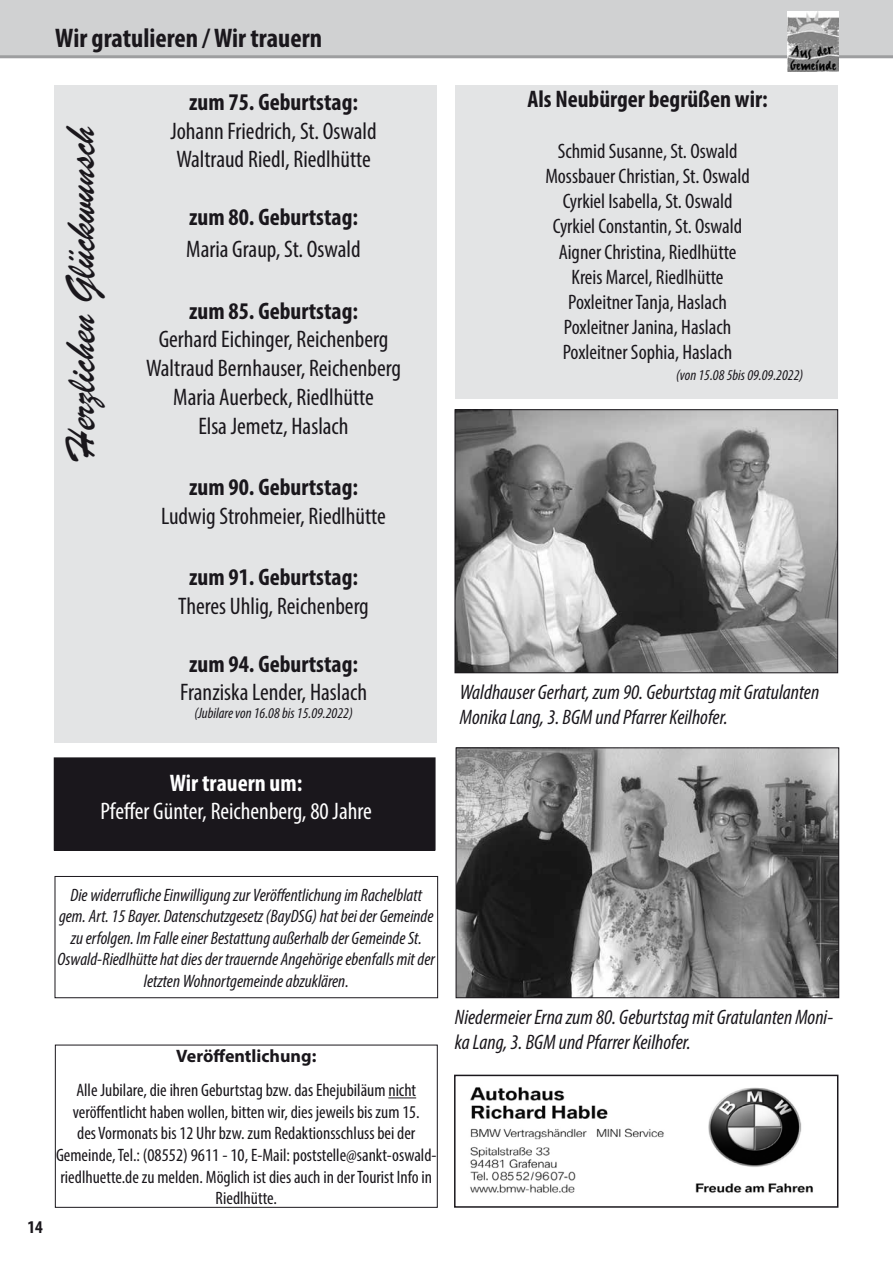
<style>
.page{position:relative;width:893px;height:1263px;background:#fff}
.page>*{position:absolute;margin:0;border:0;box-sizing:border-box;transform-origin:0 0}
.t1{font:43.5px "Brush Script";letter-spacing:-.01em;color:#1a171c}
.t2{font:700 condensed 27px "Myriad Pro";color:#1a171c}
.t3{font:condensed 24px/28.8px "Myriad Pro";color:#1a171c}
.t4{font:700 condensed 24px "Myriad Pro";color:#1a171c}
.t5{font:condensed 24px "Myriad Pro";color:#fff}
.t6{font:700 condensed 24px "Myriad Pro";color:#fff}
.t7{font:condensed 21px/25.2px "Myriad Pro";color:#1a171c;text-align:center}
.t8{font:italic condensed 21px/25.2px "Myriad Pro";color:#1a171c}
.t9{font:condensed 18px/21.6px "Myriad Pro";color:#1a171c;text-align:center}
.t10{font:italic condensed 18px/21.6px "Myriad Pro";color:#1a171c;text-align:center}
.t11{font:700 18px "Myriad Pro";color:#1a171c}
.t12{font:700 condensed 18px "Myriad Pro";color:#1a171c}
.t13{font:italic condensed 15px "Myriad Pro";color:#1a171c}
</style>
<div class="page">
<div style="left:0;top:0;width:893px;height:55px;background:#d0d1d2"></div>
<hr style="left:0;top:55px;width:893px;height:3px;background:#9d9ea0">
<div style="left:54px;top:758px;width:381px;height:92px;background:#1a171c"></div>
<div style="left:54px;top:757px;width:381px;height:93px;border:1px solid #1a171c"></div>
<div style="left:54px;top:85px;width:383px;height:658px;background:#e3e4e5"></div>
<img style="left:788px;top:12px;width:51px;height:60px">
<svg style="left:388px;top:1097px;width:28px;height:1px"></svg>
<div style="left:55px;top:1045px;width:383px;height:163px;border:1px solid #1a171c"></div>
<div style="left:455px;top:85px;width:383px;height:314px;background:#e3e4e5"></div>
<div style="left:55px;top:876px;width:383px;height:122px;border:1px solid #1a171c"></div>
<img style="left:457px;top:411px;width:379px;height:260px">
<div style="left:455px;top:409px;width:383px;height:264px;border:1px solid #1a171c"></div>
<img style="left:458px;top:749px;width:379px;height:247px">
<div style="left:456px;top:747px;width:383px;height:251px;border:1px solid #1a171c"></div>
<img style="left:470px;top:1087px;width:343px;height:106px">
<div style="left:454px;top:1075px;width:384px;height:133px;border:2px solid #1a171c"></div>
<h2 class="t2" style="left:55px;top:21px;width:268px">Wir gratulieren / Wir trauern</h2>
<h1 class="t1" style="left:54px;top:459px;width:335px;rotate:-90deg">Herzlichen Glückwunsch</h1>
<h3 class="t4" style="left:189px;top:87px;width:170px">zum 75. Geburtstag:</h3>
<h3 class="t3" style="left:170px;top:116px;width:208px">Johann Friedrich, St. Oswald<br>Waltraud Riedl, Riedlhütte</h3>
<h3 class="t4" style="left:189px;top:202px;width:170px">zum 80. Geburtstag:</h3>
<h3 class="t3" style="left:186px;top:235px;width:176px">Maria Graup, St. Oswald</h3>
<h3 class="t4" style="left:189px;top:296px;width:170px">zum 85. Geburtstag:</h3>
<h3 class="t3" style="left:146px;top:325px;width:256px;text-align:center">Gerhard Eichinger, Reichenberg<br>Waltraud Bernhauser, Reichenberg<br>Maria Auerbeck, Riedlhütte<br>Elsa Jemetz, Haslach</h3>
<h3 class="t4" style="left:189px;top:472px;width:170px">zum 90. Geburtstag:</h3>
<h3 class="t3" style="left:161px;top:501px;width:226px">Ludwig Strohmeier, Riedlhütte</h3>
<h3 class="t4" style="left:189px;top:562px;width:170px">zum 91. Geburtstag:</h3>
<h3 class="t3" style="left:178px;top:591px;width:192px">Theres Uhlig, Reichenberg</h3>
<h3 class="t4" style="left:189px;top:648px;width:170px">zum 94. Geburtstag:</h3>
<h3 class="t3" style="left:180px;top:678px;width:189px">Franziska Lender, Haslach</h3>
<p class="t13" style="left:194px;top:704px;width:160px">(Jubilare von 16.08 bis 15.09.2022)</p>
<h3 class="t6" style="left:170px;top:768px;width:134px">Wir trauern um:</h3>
<h3 class="t5" style="left:100px;top:797px;width:273px">Pfeffer Günter, Reichenberg, 80 Jahre</h3>
<h3 class="t4" style="left:527px;top:84px;width:242px">Als Neubürger begrüßen wir:</h3>
<p class="t7" style="left:545px;top:138px;width:206px">Schmid Susanne, St. Oswald<br>Mossbauer Christian, St. Oswald<br>Cyrkiel Isabella, St. Oswald<br>Cyrkiel Constantin, St. Oswald<br>Aigner Christina, Riedlhütte<br>Kreis Marcel, Riedlhütte<br>Poxleitner Tanja, Haslach<br>Poxleitner Janina, Haslach<br>Poxleitner Sophia, Haslach</p>
<p class="t13" style="left:676px;top:366px;width:129px">(von 15.08 5bis 09.09.2022)</p>
<p class="t8" style="left:460px;top:679px;width:361px">Waldhauser Gerhart, zum 90. Geburtstag mit Gratulanten<br>Monika Lang, 3. BGM und Pfarrer Keilhofer.</p>
<p class="t10" style="left:58px;top:884px;width:379px">Die widerrufliche Einwilligung zur Veröffentlichung im Rachelblatt gem. Art. 15 Bayer. Datenschutzgesetz (BayDSG) hat bei der Gemeinde zu erfolgen. Im Falle einer Bestattung außerhalb der Gemeinde St.<br>Oswald-Riedlhütte hat dies der trauernde Angehörige ebenfalls mit der letzten Wohnortgemeinde abzuklären.</p>
<p class="t12" style="left:28px;top:1216px;width:17px">14</p>
<p class="t11" style="left:176px;top:1044px;width:142px">Veröffentlichung:</p>
<p class="t9" style="left:56px;top:1079px;width:382px">Alle Jubilare, die ihren Geburtstag bzw. das Ehejubiläum nicht veröffentlicht haben wollen, bitten wir, dies jeweils bis zum 15.<br>des Vormonats bis 12 Uhr bzw. zum Redaktionsschluss bei der Gemeinde, Tel.: (08552) 9611 - 10, E-Mail: poststelle@sankt-oswald&shy;riedlhuette.de zu melden. Möglich ist dies auch in der Tourist Info in Riedlhütte.</p>
<p class="t8" style="left:455px;top:1004px;width:380px">Niedermeier Erna zum 80. Geburtstag mit Gratulanten Moni&shy;ka Lang, 3. BGM und Pfarrer Keilhofer.</p>
</div>
